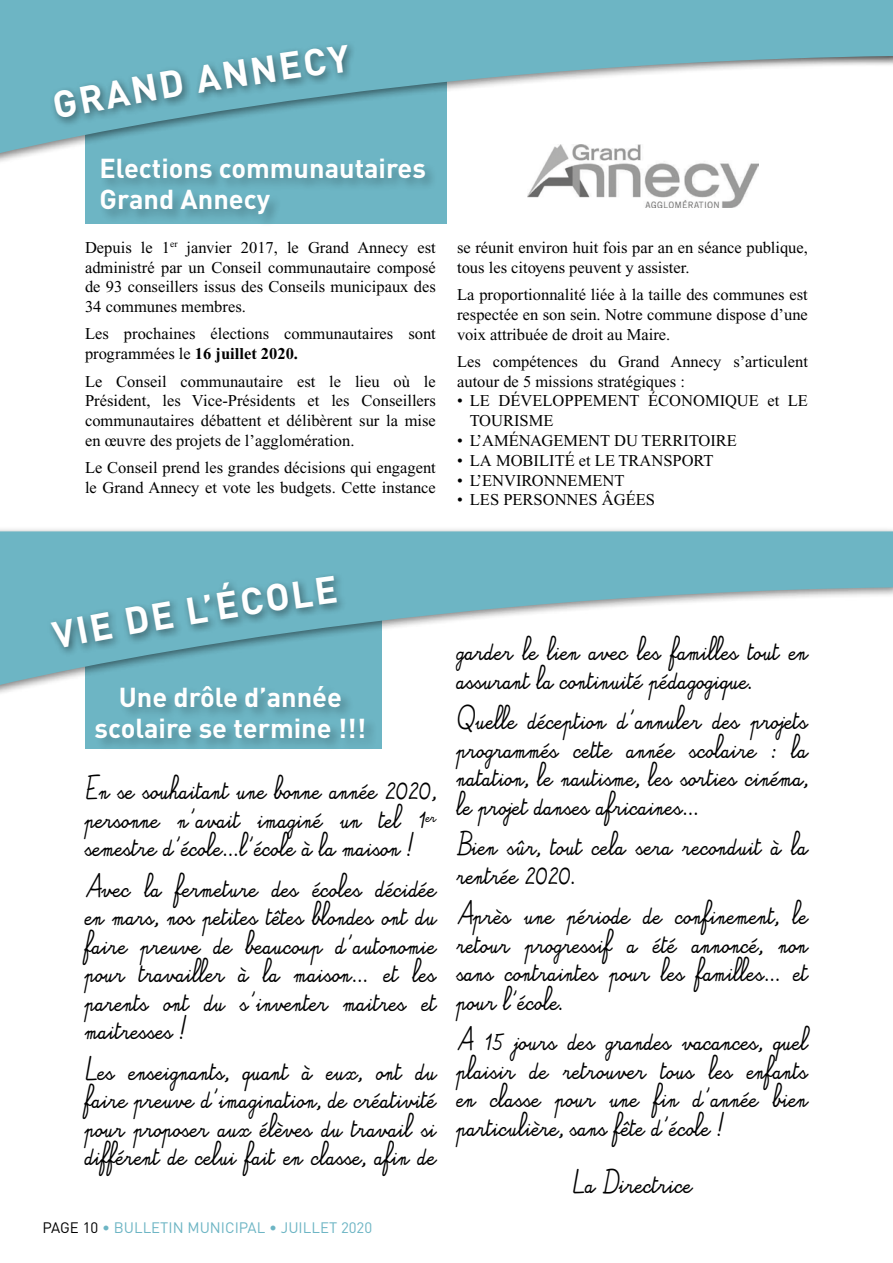
<style>
.page{position:relative;width:893px;height:1263px;background:#fff}
.page>*{position:absolute;margin:0;border:0;box-sizing:border-box;transform-origin:0 0}
.t1{font:700 37.5px "DIN";color:#fff}
.t2{font:700 27.15px/31.2px "DIN";color:#fff;text-align:center}
.t3{font:16.5px/28.5px "Alamain";color:#000;text-align:justify;scale:.9 1}
.t4{font:16.5px/19.8px "Times New Roman";color:#000}
.t5{font:15px "DIN";color:#6db5c4}
.s1{font-weight:700}
.s2{color:#000}
</style>
<div class="page">
<img style="left:527px;top:181px;width:224px;height:27px">
<div style="left:0;top:0;width:893px;height:181px;background:#000;opacity:.5"></div>
<svg style="left:0;top:0;width:893px;height:170px;fill:#6db5c4"></svg>
<div style="left:50px;top:40px;width:308px;height:88px;background:#000;opacity:.5"></div>
<div style="left:0;top:526px;width:893px;height:175px;background:#000;opacity:.5"></div>
<svg style="left:0;top:531px;width:893px;height:159px;fill:#6db5c4"></svg>
<div style="left:47px;top:572px;width:301px;height:86px;background:#000;opacity:.5"></div>
<div style="left:94px;top:684px;width:284px;height:68px;background:#000;opacity:.25"></div>
<div style="left:99px;top:157px;width:340px;height:71px;background:#000;opacity:.25"></div>
<hr style="left:892px;top:338px;width:1px;height:43px;background:#6db5c4">
<svg style="left:53px;top:69px;width:131px;height:50px;background:#5f9eab"></svg>
<svg style="left:194px;top:44px;width:157px;height:49px;background:#609fad"></svg>
<svg style="left:51px;top:612px;width:62px;height:37px;background:#5c9aa7"></svg>
<svg style="left:125px;top:601px;width:49px;height:34px;background:#5995a1"></svg>
<svg style="left:266px;top:576px;width:71px;height:36px;background:#5c9aa7"></svg>
<h2 class="t2" style="left:99px;top:152px;width:328px;text-align:left">Elections communautaires<br>Grand Annecy</h2>
<p class="t4" style="left:85px;top:237px;width:352px;text-align:justify">Depuis le 1<sup>er</sup> janvier 2017, le Grand Annecy est administré par un Conseil communautaire composé de 93 conseillers issus des Conseils municipaux des 34 communes membres.</p>
<p class="t4" style="left:85px;top:324px;width:352px">Les prochaines élections communautaires sont programmées le <span class="s1">16 juillet 2020.</span></p>
<p class="t4" style="left:85px;top:371px;width:352px;text-align:justify">Le Conseil communautaire est le lieu où le Président, les Vice-Présidents et les Conseillers communautaires débattent et délibèrent sur la mise en œuvre des projets de l’agglomération.</p>
<p class="t4" style="left:85px;top:458px;width:352px">Le Conseil prend les grandes décisions qui engagent le Grand Annecy et vote les budgets. Cette instance</p>
<p class="t4" style="left:457px;top:237px;width:352px">se réunit environ huit fois par an en séance publique, tous les citoyens peuvent y assister.</p>
<p class="t4" style="left:457px;top:285px;width:352px;text-align:justify">La proportionnalité liée à la taille des communes est respectée en son sein. Notre commune dispose d’une voix attribuée de droit au Maire.</p>
<p class="t4" style="left:457px;top:351px;width:352px">Les compétences du Grand Annecy s’articulent autour de 5 missions stratégiques :</p>
<p class="t4" style="left:470px;top:391px;width:340px;text-indent:-13px">• LE DÉVELOPPEMENT ÉCONOMIQUE et LE<br>TOURISME</p>
<p class="t4" style="left:457px;top:431px;width:281px">• L’AMÉNAGEMENT DU TERRITOIRE</p>
<p class="t4" style="left:457px;top:450px;width:258px">• LA MOBILITÉ et LE TRANSPORT</p>
<p class="t4" style="left:457px;top:470px;width:169px">• L’ENVIRONNEMENT</p>
<p class="t4" style="left:457px;top:490px;width:199px">• LES PERSONNES ÂGÉES</p>
<h1 class="t1" style="left:182px;top:587px;width:80px;rotate:-9deg">L’ÉC</h1>
<h2 class="t2" style="left:95px;top:680px;width:273px">Une drôle d’année scolaire se termine !!!</h2>
<p class="t3" style="left:85px;top:779px;width:392px">En se souhaitant une bonne année 2020, personne n’avait imaginé un tel 1<sup>er </sup>semestre d’école…l’école à la maison !</p>
<p class="t3" style="left:85px;top:877px;width:392px">Avec la fermeture des écoles décidée en mars, nos petites têtes blondes ont du faire preuve de beaucoup d’autonomie pour travailler à la maison… et les parents ont du ‘s’inventer maitres et maitresses !</p>
<p class="t3" style="left:85px;top:1060px;width:392px">Les enseignants, quant à eux, ont du faire preuve d’imagination, de créativité pour proposer aux élèves du travail si différent de celui fait en classe, afin de</p>
<p class="t5" style="left:43px;top:1218px;width:331px"><span class="s2">PAGE 10</span> • BULLETIN MUNICIPAL • JUILLET 2020</p>
<p class="t3" style="left:457px;top:640px;width:392px">garder le lien avec les familles tout en assurant la continuité pédagogique.</p>
<p class="t3" style="left:457px;top:709px;width:392px">Quelle déception d’annuler des projets programmés cette année scolaire : la natation, le nautisme, les sorties cinéma, le projet danses africaines…</p>
<p class="t3" style="left:457px;top:835px;width:392px">Bien sûr, tout cela sera reconduit à la rentrée 2020.</p>
<p class="t3" style="left:457px;top:904px;width:392px">Après une période de confinement, le retour progressif a été annoncé, non sans contraintes pour les familles… et pour l’école.</p>
<p class="t3" style="left:457px;top:1030px;width:392px">A 15 jours des grandes vacances, quel plaisir de retrouver tous les enfants en classe pour une fin d’année bien particulière, sans fête d’école !</p>
<p class="t3" style="left:572px;top:1173px;width:134px">La Directrice</p>
</div>
